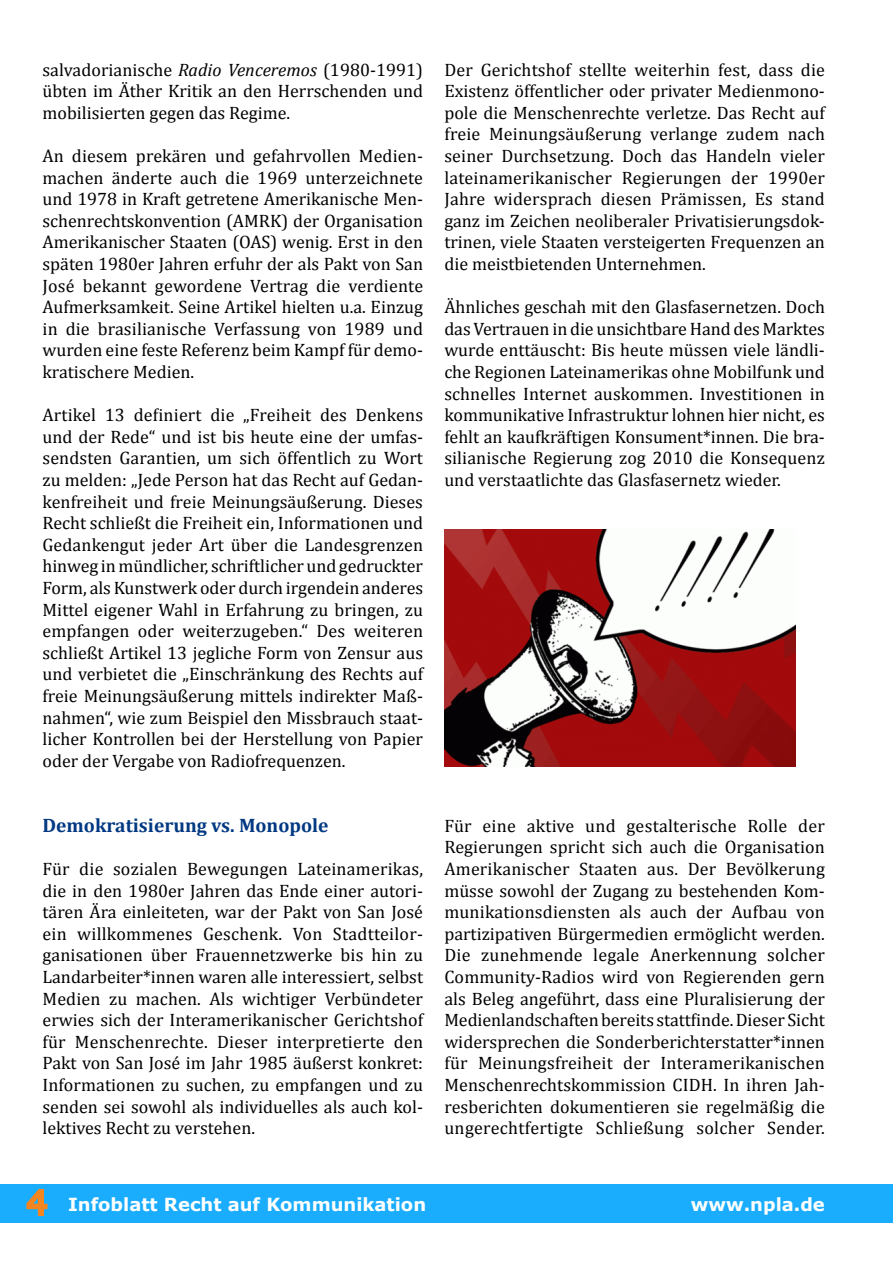
<style>
.page{position:relative;width:893px;height:1263px;background:#fff}
.page>*{position:absolute;margin:0;border:0;box-sizing:border-box;transform-origin:0 0}
.t1{font:700 19.5px "Cambria";color:#003882}
.t2{font:18px/21.6px "Cambria";color:#000;text-align:justify}
.t3{font:700 18px "Verdana";color:#fff}
.s1{font-style:italic}
.s2{font-weight:400;font-size:33px;color:#f4851f}
</style>
<div class="page">
<img style="left:444px;top:529px;width:352px;height:238px">
<div style="left:0;top:1184px;width:893px;height:38px;background:#1aadfe"></div>
<svg style="left:26px;top:1189px;width:22px;height:27px"></svg>
<p class="t2" style="left:43px;top:59px;width:382px">salvadorianische <span class="s1">Radio Venceremos</span> (1980-1991) übten im Äther Kritik an den Herrschenden und mobilisierten gegen das Regime.</p>
<p class="t2" style="left:43px;top:145px;width:382px">An diesem prekären und gefahrvollen Medien&shy;machen änderte auch die 1969 unterzeichnete und 1978 in Kraft getretene Amerikanische Men&shy;schenrechtskonvention (AMRK) der Organisation Amerikanischer Staaten (OAS) wenig. Erst in den späten 1980er Jahren erfuhr der als Pakt von San José bekannt gewordene Vertrag die verdiente Aufmerksamkeit. Seine Artikel hielten u.a. Einzug in die brasilianische Verfassung von 1989 und wurden eine feste Referenz beim Kampf für demo&shy;kratischere Medien.</p>
<p class="t2" style="left:43px;top:404px;width:382px">Artikel 13 definiert die „Freiheit des Denkens und der Rede“ und ist bis heute eine der umfas&shy;sendsten Garantien, um sich öffentlich zu Wort zu melden: „Jede Person hat das Recht auf Gedan&shy;kenfreiheit und freie Meinungsäußerung. Dieses Recht schließt die Freiheit ein, Informationen und Gedankengut jeder Art über die Landesgrenzen hinweg in mündlicher, schriftlicher und gedruckter Form, als Kunstwerk oder durch irgendein anderes Mittel eigener Wahl in Erfahrung zu bringen, zu empfangen oder weiterzugeben.“ Des weiteren schließt Artikel 13 jegliche Form von Zensur aus und verbietet die „Einschränkung des Rechts auf freie Meinungsäußerung mittels indirekter Maß&shy;nahmen“, wie zum Beispiel den Missbrauch staat&shy;licher Kontrollen bei der Herstellung von Papier oder der Vergabe von Radiofrequenzen.</p>
<p class="t1" style="left:43px;top:811px;width:288px">Demokratisierung vs. Monopole</p>
<p class="t2" style="left:43px;top:858px;width:382px">Für die sozialen Bewegungen Lateinamerikas, die in den 1980er Jahren das Ende einer autori&shy;tären Ära einleiteten, war der Pakt von San José ein willkommenes Geschenk. Von Stadtteilor&shy;ganisationen über Frauennetzwerke bis hin zu Landarbeiter*innen waren alle interessiert, selbst Medien zu machen. Als wichtiger Verbündeter erwies sich der Interamerikanischer Gerichtshof für Menschenrechte. Dieser interpretierte den Pakt von San José im Jahr 1985 äußerst konkret:<br>Informationen zu suchen, zu empfangen und zu senden sei sowohl als individuelles als auch kol&shy;lektives Recht zu verstehen.</p>
<p class="t2" style="left:444px;top:59px;width:382px">Der Gerichtshof stellte weiterhin fest, dass die Existenz öffentlicher oder privater Medienmono&shy;pole die Menschenrechte verletze. Das Recht auf freie Meinungsäußerung verlange zudem nach seiner Durchsetzung. Doch das Handeln vieler lateinamerikanischer Regierungen der 1990er Jahre widersprach diesen Prämissen, Es stand ganz im Zeichen neoliberaler Privatisierungsdok&shy;trinen, viele Staaten versteigerten Frequenzen an die meistbietenden Unternehmen.</p>
<p class="t2" style="left:444px;top:296px;width:382px">Ähnliches geschah mit den Glasfasernetzen. Doch das Vertrauen in die unsichtbare Hand des Marktes wurde enttäuscht: Bis heute müssen viele ländli&shy;che Regionen Lateinamerikas ohne Mobilfunk und schnelles Internet auskommen. Investitionen in kommunikative Infrastruktur lohnen hier nicht, es fehlt an kaufkräftigen Konsument*innen. Die bra&shy;silianische Regierung zog 2010 die Konsequenz und verstaatlichte das Glasfasernetz wieder.</p>
<p class="t2" style="left:444px;top:815px;width:382px">Für eine aktive und gestalterische Rolle der Regierungen spricht sich auch die Organisation Amerikanischer Staaten aus. Der Bevölkerung müsse sowohl der Zugang zu bestehenden Kom&shy;munikationsdiensten als auch der Aufbau von partizipativen Bürgermedien ermöglicht werden.<br>Die zunehmende legale Anerkennung solcher Community-Radios wird von Regierenden gern als Beleg angeführt, dass eine Pluralisierung der Medienlandschaften bereits stattfinde. Dieser Sicht widersprechen die Sonderberichterstatter*innen für Meinungsfreiheit der Interamerikanischen Menschenrechtskommission CIDH. In ihren Jah&shy;resberichten dokumentieren sie regelmäßig die ungerechtfertigte Schließung solcher Sender.</p>
<p class="t3" style="left:27px;top:1192px;width:401px"><span class="s2">4</span> Infoblatt Recht auf Kommunikation</p>
<p class="t3" style="left:691px;top:1192px;width:135px">www.npla.de</p>
</div>
